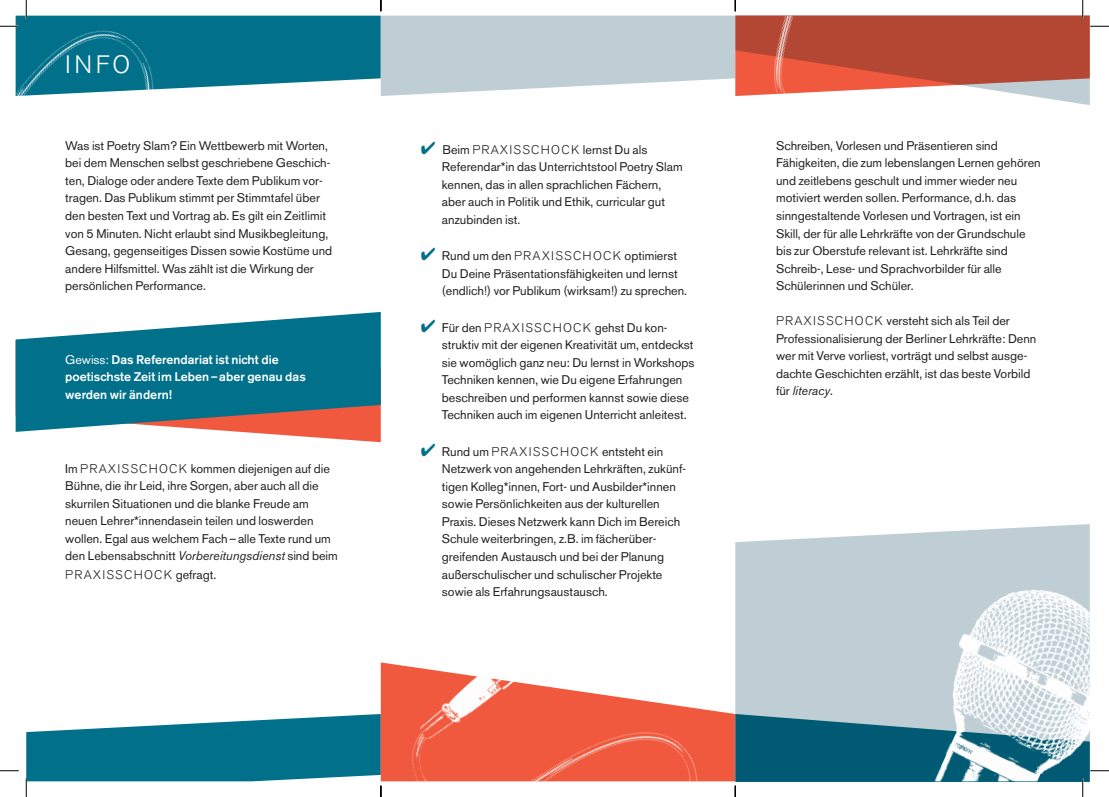
<style>
.page{position:relative;width:1109px;height:797px;background:#fff}
.page>*{position:absolute;margin:0;border:0;box-sizing:border-box;transform-origin:0 0}
.t1{font:300 25px "Akzidenz Grotesk BE";color:#fff}
.t2{font:12.5px/17.5px "Akzidenz Grotesk BE";color:#231f20}
.t3{font:500 12.5px/17.5px "Akzidenz Grotesk BE";color:#fff}
.t4{font:300 12.5px "Akzidenz Grotesk BE";letter-spacing:.1em;color:#231f20}
.s1{font-weight:400}
.s2{font-weight:300}
.s3{font-style:italic}
.s4{color:#01708a}
</style>
<div class="page">
<svg style="left:16px;top:375px;width:365px;height:57px;background:#267589"></svg>
<img style="left:282px;top:397px;width:521px;height:384px">
<img style="left:16px;top:312px;width:365px;height:63px">
<img style="left:803px;top:524px;width:287px;height:190px">
<svg style="left:0;top:770px;width:19px;height:1px"></svg>
<svg style="left:25px;top:714px;width:356px;height:83px"></svg>
<svg style="left:0;top:0;width:1108px;height:105px"></svg>
<svg style="left:734px;top:714px;width:374px;height:83px"></svg>
<h1 class="t1" style="left:65px;top:51px;width:66px">INFO</h1>
<p class="t2" style="left:65px;top:137px;width:268px">Was ist Poetry Slam? Ein Wettbewerb mit Worten, bei dem Menschen selbst geschriebene Geschich&shy;ten, Dialoge oder andere Texte dem Publikum vor&shy;tragen. Das Publikum stimmt per Stimmtafel über den besten Text und Vortrag ab. Es gilt ein Zeitlimit von 5 Minuten. Nicht erlaubt sind Musikbegleitung, Gesang, gegenseitiges Dissen sowie Kostüme und andere Hilfsmittel. Was zählt ist die Wirkung der persönlichen Performance.</p>
<p class="t3" style="left:65px;top:350px;width:242px"><span class="s1">Gewiss:</span> Das Referendariat ist nicht die poetischste Zeit im Leben–aber genau das werden wir ändern!</p>
<p class="t2" style="left:65px;top:459px;width:274px">Im <span class="s2">PRAXISSCHOCK</span> kommen diejenigen auf die Bühne, die ihr Leid, ihre Sorgen, aber auch all die skurrilen Situationen und die blanke Freude am neuen Lehrer*innendasein teilen und loswerden wollen. Egal aus welchem Fach–alle Texte rund um den Lebensabschnitt <span class="s3">Vorbereitungsdienst</span> sind beim</p>
<p class="t4" style="left:65px;top:567px;width:153px">PRAXISSCHOCK <span class="s1">gefragt.</span></p>
<p class="t2" style="left:442px;top:141px;width:242px;text-indent:-21px"><span class="s4">✔</span> Beim <span class="s2">PRAXISSCHOCK</span> lernst Du als Referendar*in das Unterrichtstool Poetry Slam kennen, das in allen sprachlichen Fächern, aber auch in Politik und Ethik, curricular gut anzubinden ist.</p>
<p class="t2" style="left:442px;top:247px;width:247px;text-indent:-21px"><span class="s4">✔</span> Rund um den <span class="s2">PRAXISSCHOCK</span> optimierst<br>Du Deine Präsentationsfähigkeiten und lernst (endlich!) vor Publikum (wirksam!) zu sprechen.</p>
<p class="t2" style="left:442px;top:319px;width:254px;text-indent:-21px"><span class="s4">✔</span> Für den <span class="s2">PRAXISSCHOCK</span> gehst Du kon&shy;struktiv mit der eigenen Kreativität um, entdeckst sie womöglich ganz neu: Du lernst in Workshops Techniken kennen, wie Du eigene Erfahrungen beschreiben und performen kannst sowie diese Techniken auch im eigenen Unterricht anleitest.</p>
<p class="t2" style="left:442px;top:443px;width:246px;text-indent:-21px"><span class="s4">✔</span> Rund um <span class="s2">PRAXISSCHOCK</span> entsteht ein Netzwerk von angehenden Lehrkräften, zukünf&shy;tigen Kolleg*innen, Fort- und Ausbilder*innen sowie Persönlichkeiten aus der kulturellen Praxis. Dieses Netzwerk kann Dich im Bereich Schule weiterbringen, z.B. im fächerüber&shy;greifenden Austausch und bei der Planung außerschulischer und schulischer Projekte sowie als Erfahrungsaustausch.</p>
<p class="t2" style="left:776px;top:137px;width:266px">Schreiben, Vorlesen und Präsentieren sind Fähigkeiten, die zum lebenslangen Lernen gehören und zeitlebens geschult und immer wieder neu motiviert werden sollen. Performance, d.h. das sinngestaltende Vorlesen und Vortragen, ist ein Skill, der für alle Lehrkräfte von der Grundschule bis zur Oberstufe relevant ist. Lehrkräfte sind Schreib-, Lese- und Sprachvorbilder für alle Schülerinnen und Schüler.</p>
<p class="t2" style="left:776px;top:312px;width:262px"><span class="s2">PRAXISSCHOCK</span> versteht sich als Teil der Professionalisierung der Berliner Lehrkräfte: Denn wer mit Verve vorliest, vorträgt und selbst ausge&shy;dachte Geschichten erzählt, ist das beste Vorbild für <span class="s3">literacy</span>.</p>
</div>
